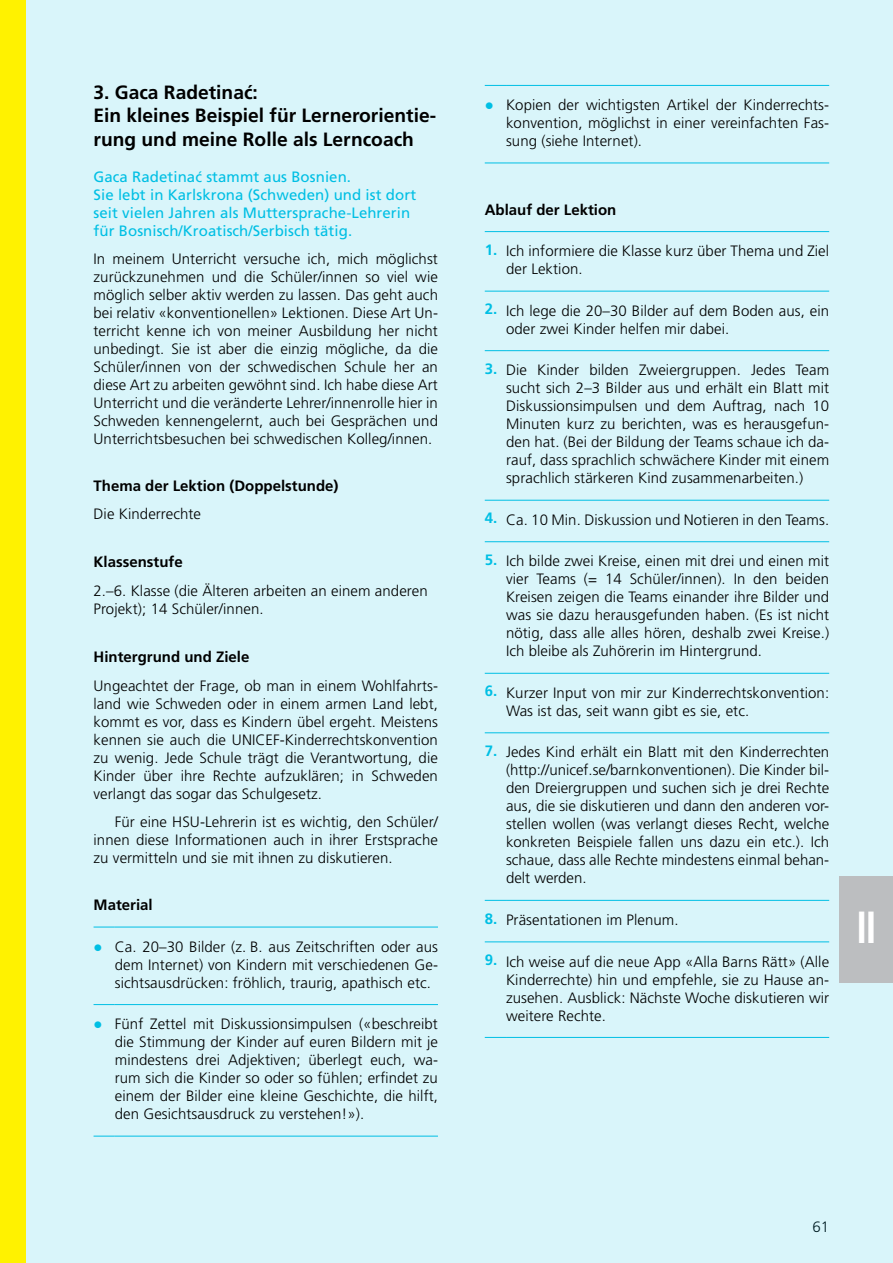
<style>
.page{position:relative;width:893px;height:1263px;background:#d9f5fa}
.page>*{position:absolute;margin:0;border:0;box-sizing:border-box;transform-origin:0 0}
.t1{font:700 condensed 45px "Frutiger";color:#fff;scale:.9 1}
.t2{font:700 19.2px/23.1px "Frutiger LT Pro";color:#000}
.t3{font:300 15px/18px "Frutiger";letter-spacing:.005em;color:#000;text-align:justify}
.t4{font:15px/18px "Frutiger LT Pro";letter-spacing:.005em;color:#00bfe4}
.t5{font:700 15px "Frutiger";color:#000}
.s1{font-weight:900;font-size:18px;color:#00bfe4}
.s2{font-family:"Frutiger LT Pro";font-weight:700;color:#00bfe4}
</style>
<div class="page">
<svg style="left:94px;top:927px;width:21px;height:1px"></svg>
<hr style="left:115px;top:927px;width:323px;height:1px;background:#00bfe4">
<svg style="left:94px;top:1004px;width:21px;height:1px"></svg>
<hr style="left:115px;top:1004px;width:323px;height:1px;background:#00bfe4">
<svg style="left:94px;top:1136px;width:21px;height:1px"></svg>
<hr style="left:115px;top:1136px;width:323px;height:1px;background:#00bfe4">
<svg style="left:485px;top:85px;width:21px;height:1px"></svg>
<hr style="left:506px;top:85px;width:323px;height:1px;background:#00bfe4">
<svg style="left:485px;top:163px;width:21px;height:1px"></svg>
<hr style="left:506px;top:163px;width:323px;height:1px;background:#00bfe4">
<svg style="left:485px;top:1037px;width:21px;height:1px"></svg>
<hr style="left:506px;top:1037px;width:323px;height:1px;background:#00bfe4">
<svg style="left:485px;top:500px;width:21px;height:1px"></svg>
<hr style="left:506px;top:500px;width:323px;height:1px;background:#00bfe4">
<svg style="left:485px;top:231px;width:21px;height:1px"></svg>
<hr style="left:506px;top:231px;width:323px;height:1px;background:#00bfe4">
<svg style="left:485px;top:291px;width:21px;height:1px"></svg>
<hr style="left:506px;top:291px;width:323px;height:1px;background:#00bfe4">
<svg style="left:485px;top:350px;width:21px;height:1px"></svg>
<hr style="left:506px;top:350px;width:323px;height:1px;background:#00bfe4">
<svg style="left:485px;top:541px;width:21px;height:1px"></svg>
<hr style="left:506px;top:541px;width:323px;height:1px;background:#00bfe4">
<svg style="left:485px;top:673px;width:21px;height:1px"></svg>
<hr style="left:506px;top:673px;width:323px;height:1px;background:#00bfe4">
<svg style="left:485px;top:941px;width:21px;height:1px"></svg>
<hr style="left:506px;top:941px;width:323px;height:1px;background:#00bfe4">
<svg style="left:485px;top:900px;width:21px;height:1px"></svg>
<hr style="left:506px;top:900px;width:323px;height:1px;background:#00bfe4">
<svg style="left:485px;top:732px;width:21px;height:1px"></svg>
<hr style="left:506px;top:732px;width:323px;height:1px;background:#00bfe4">
<div style="left:840px;top:876px;width:53px;height:106px;background:#bcbec0"></div>
<div style="left:0;top:0;width:26px;height:1263px;background:#fff200"></div>
<p class="t2" style="left:94px;top:81px;width:344px">3. Gaca Radetinać:<br>Ein kleines Beispiel für Lernerorientie&shy;rung und meine Rolle als Lerncoach</p>
<p class="t4" style="left:94px;top:167px;width:324px">Gaca Radetinać stammt aus Bosnien.<br>Sie lebt in Karlskrona (Schweden) und ist dort seit vielen Jahren als Muttersprache-Lehrerin für Bosnisch/Kroatisch/Serbisch tätig.</p>
<p class="t3" style="left:94px;top:250px;width:346px">In meinem Unterricht versuche ich, mich möglichst zurückzunehmen und die Schüler/innen so viel wie möglich selber aktiv werden zu lassen. Das geht auch bei relativ «konventionellen» Lektionen. Diese Art Un&shy;terricht kenne ich von meiner Ausbildung her nicht unbedingt. Sie ist aber die einzig mögliche, da die Schüler/innen von der schwedischen Schule her an diese Art zu arbeiten gewöhnt sind. Ich habe diese Art Unterricht und die veränderte Lehrer/innenrolle hier in Schweden kennengelernt, auch bei Gesprächen und Unterrichtsbesuchen bei schwedischen Kolleg/innen.</p>
<p class="t5" style="left:94px;top:477px;width:247px">Thema der Lektion (Doppelstunde)</p>
<p class="t3" style="left:94px;top:505px;width:109px">Die Kinderrechte</p>
<p class="t5" style="left:94px;top:553px;width:91px">Klassenstufe</p>
<p class="t3" style="left:94px;top:582px;width:336px">2.–6. Klasse (die Älteren arbeiten an einem anderen<br>Projekt); 14 Schüler/innen.</p>
<p class="t5" style="left:94px;top:648px;width:157px">Hintergrund und Ziele</p>
<p class="t3" style="left:94px;top:676px;width:346px">Ungeachtet der Frage, ob man in einem Wohlfahrts&shy;land wie Schweden oder in einem armen Land lebt, kommt es vor, dass es Kindern übel ergeht. Meistens kennen sie auch die UNICEF-Kinderrechtskonvention zu wenig. Jede Schule trägt die Verantwortung, die Kinder über ihre Rechte aufzuklären; in Schweden verlangt das sogar das Schulgesetz.</p>
<p class="t3" style="left:94px;top:813px;width:346px;text-indent:21px">Für eine HSU-Lehrerin ist es wichtig, den Schüler/ innen diese Informationen auch in ihrer Erstsprache zu vermitteln und sie mit ihnen zu diskutieren.</p>
<p class="t5" style="left:94px;top:896px;width:61px">Material</p>
<p class="t3" style="left:115px;top:937px;width:325px;text-indent:-21px"><span class="s1">•</span> Ca. 20–30 Bilder (z. B. aus Zeitschriften oder aus dem Internet) von Kindern mit verschiedenen Ge&shy;sichtsausdrücken: fröhlich, traurig, apathisch etc.</p>
<p class="t3" style="left:115px;top:1015px;width:325px;text-indent:-21px"><span class="s1">•</span> Fünf Zettel mit Diskussionsimpulsen («beschreibt die Stimmung der Kinder auf euren Bildern mit je mindestens drei Adjektiven; überlegt euch, wa&shy;rum sich die Kinder so oder so fühlen; erfindet zu einem der Bilder eine kleine Geschichte, die hilft, den Gesichtsausdruck zu verstehen!»).</p>
<p class="t3" style="left:506px;top:96px;width:325px;text-indent:-21px"><span class="s1">•</span> Kopien der wichtigsten Artikel der Kinderrechts&shy;konvention, möglichst in einer vereinfachten Fas&shy;sung (siehe Internet).</p>
<p class="t5" style="left:485px;top:201px;width:133px">Ablauf der Lektion</p>
<p class="t3" style="left:506px;top:242px;width:325px;text-indent:-21px"><span class="s2">1.</span> Ich informiere die Klasse kurz über Thema und Ziel der Lektion.</p>
<p class="t3" style="left:506px;top:301px;width:325px;text-indent:-21px"><span class="s2">2.</span> Ich lege die 20–30 Bilder auf dem Boden aus, ein oder zwei Kinder helfen mir dabei.</p>
<p class="t3" style="left:506px;top:361px;width:325px;text-indent:-21px"><span class="s2">3.</span> Die Kinder bilden Zweiergruppen. Jedes Team sucht sich 2–3 Bilder aus und erhält ein Blatt mit Diskussionsimpulsen und dem Auftrag, nach 10<br>Minuten kurz zu berichten, was es herausgefun&shy;den hat. (Bei der Bildung der Teams schaue ich da&shy;rauf, dass sprachlich schwächere Kinder mit einem sprachlich stärkeren Kind zusammenarbeiten.)</p>
<p class="t3" style="left:485px;top:510px;width:346px"><span class="s2">4.</span> Ca. 10 Min. Diskussion und Notieren in den Teams.</p>
<p class="t3" style="left:506px;top:552px;width:325px;text-indent:-21px"><span class="s2">5.</span> Ich bilde zwei Kreise, einen mit drei und einen mit vier Teams (= 14 Schüler/innen). In den beiden Kreisen zeigen die Teams einander ihre Bilder und was sie dazu herausgefunden haben. (Es ist nicht nötig, dass alle alles hören, deshalb zwei Kreise.)<br>Ich bleibe als Zuhörerin im Hintergrund.</p>
<p class="t3" style="left:506px;top:684px;width:325px;text-indent:-21px"><span class="s2">6.</span> Kurzer Input von mir zur Kinderrechtskonvention:<br>Was ist das, seit wann gibt es sie, etc.</p>
<p class="t3" style="left:506px;top:743px;width:325px;text-indent:-21px"><span class="s2">7.</span> Jedes Kind erhält ein Blatt mit den Kinderrechten (http://unicef.se/barnkonventionen). Die Kinder bil&shy;den Dreiergruppen und suchen sich je drei Rechte aus, die sie diskutieren und dann den anderen vor&shy;stellen wollen (was verlangt dieses Recht, welche konkreten Beispiele fallen uns dazu ein etc.). Ich schaue, dass alle Rechte mindestens einmal behan&shy;delt werden.</p>
<p class="t3" style="left:485px;top:911px;width:195px"><span class="s2">8.</span> Präsentationen im Plenum.</p>
<p class="t3" style="left:506px;top:952px;width:325px;text-indent:-21px"><span class="s2">9.</span> Ich weise auf die neue App «Alla Barns Rätt» (Alle Kinderrechte) hin und empfehle, sie zu Hause an&shy;zusehen. Ausblick: Nächste Woche diskutieren wir weitere Rechte.</p>
<h1 class="t1" style="left:856px;top:900px;width:24px">II</h1>
<p class="t3" style="left:812px;top:1218px;width:18px">61</p>
</div>
